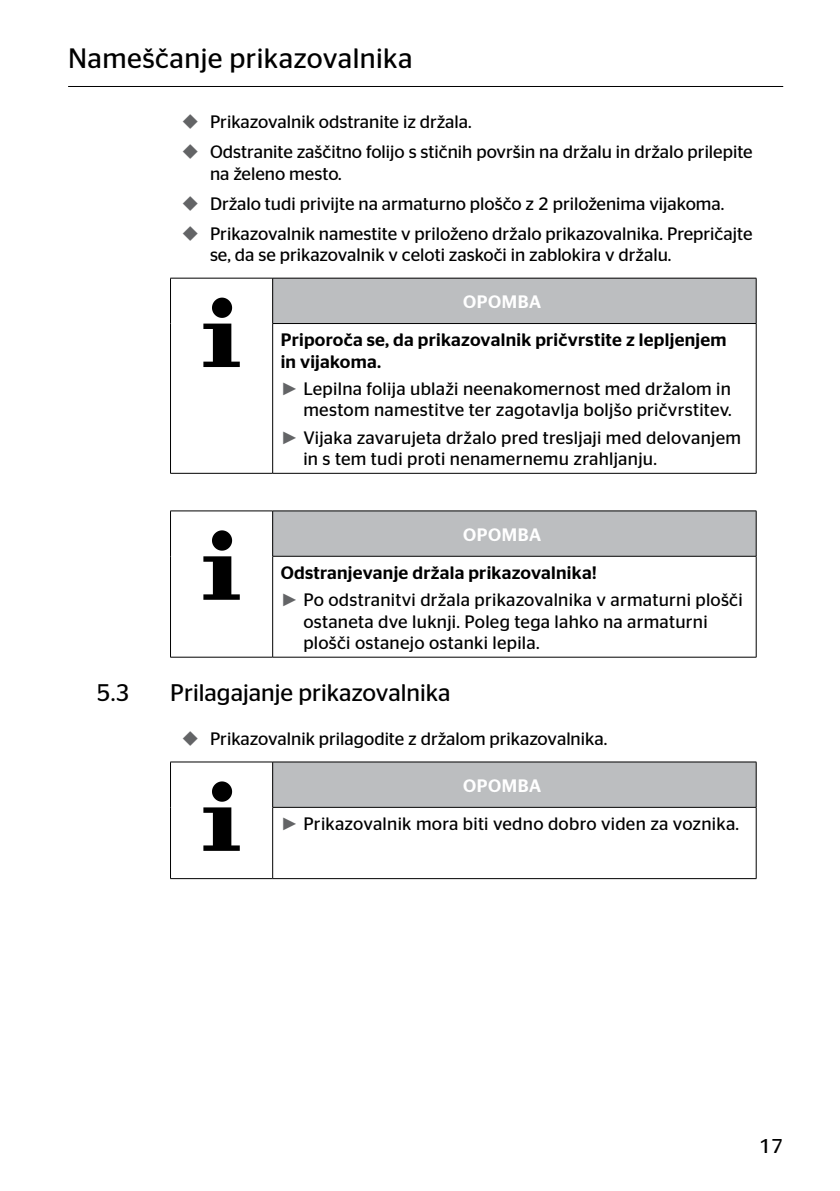
<style>
.page{position:relative;width:840px;height:1191px;background:#fff}
.page>*{position:absolute;margin:0;border:0;box-sizing:border-box;transform-origin:0 0}
.t1{font:28px "Continental Stag Sans";letter-spacing:.015em;color:#000}
.t2{font:24px "Continental Stag Sans";color:#000}
.t3{font:20px "Continental Stag Sans";color:#000}
.t4{font:18px/30px "Continental Stag Sans";color:#000}
.t5{font:500 18px/21.6px "Continental Stag Sans";letter-spacing:.015em;color:#000}
.t6{font:500 18px "Continental Stag Sans";letter-spacing:.035em;color:#fff}
.s1{font-family:"Arial";color:#636466}
.s2{font-weight:500}
.s3{font-weight:500;color:#fff}
</style>
<div class="page">
<hr style="left:68px;top:86px;width:714px;height:1px;background:#000">
<div style="left:272px;top:278px;width:483px;height:45px;background:#bcbec0"></div>
<hr style="left:170px;top:473px;width:102px;height:1px;background:#000">
<hr style="left:170px;top:278px;width:102px;height:1px;background:#000">
<hr style="left:170px;top:278px;width:1px;height:45px;background:#000">
<hr style="left:170px;top:323px;width:1px;height:150px;background:#000">
<hr style="left:272px;top:324px;width:1px;height:149px;background:#000">
<hr style="left:755px;top:324px;width:1px;height:149px;background:#000">
<hr style="left:272px;top:473px;width:484px;height:1px;background:#000">
<hr style="left:272px;top:278px;width:484px;height:1px;background:#000">
<hr style="left:272px;top:278px;width:1px;height:45px;background:#000">
<hr style="left:755px;top:278px;width:1px;height:45px;background:#000">
<hr style="left:272px;top:323px;width:484px;height:1px;background:#000">
<svg style="left:203px;top:298px;width:37px;height:69px"></svg>
<div style="left:272px;top:511px;width:483px;height:45px;background:#bcbec0"></div>
<hr style="left:170px;top:657px;width:102px;height:1px;background:#000">
<hr style="left:170px;top:510px;width:102px;height:1px;background:#000">
<hr style="left:170px;top:511px;width:1px;height:45px;background:#000">
<hr style="left:170px;top:556px;width:1px;height:101px;background:#000">
<hr style="left:272px;top:556px;width:1px;height:101px;background:#000">
<hr style="left:755px;top:556px;width:1px;height:101px;background:#000">
<hr style="left:272px;top:657px;width:484px;height:1px;background:#000">
<hr style="left:272px;top:510px;width:484px;height:1px;background:#000">
<hr style="left:272px;top:511px;width:1px;height:45px;background:#000">
<hr style="left:755px;top:511px;width:1px;height:45px;background:#000">
<hr style="left:272px;top:556px;width:484px;height:1px;background:#000">
<svg style="left:212px;top:530px;width:20px;height:20px"></svg>
<svg style="left:203px;top:556px;width:37px;height:44px"></svg>
<div style="left:272px;top:762px;width:483px;height:45px;background:#bcbec0"></div>
<hr style="left:170px;top:878px;width:102px;height:1px;background:#000">
<hr style="left:170px;top:761px;width:102px;height:1px;background:#000">
<hr style="left:170px;top:762px;width:1px;height:45px;background:#000">
<hr style="left:170px;top:807px;width:1px;height:71px;background:#000">
<hr style="left:272px;top:807px;width:1px;height:71px;background:#000">
<hr style="left:755px;top:807px;width:1px;height:71px;background:#000">
<hr style="left:272px;top:878px;width:484px;height:1px;background:#000">
<hr style="left:272px;top:761px;width:484px;height:1px;background:#000">
<hr style="left:272px;top:762px;width:1px;height:45px;background:#000">
<hr style="left:755px;top:762px;width:1px;height:45px;background:#000">
<hr style="left:272px;top:807px;width:484px;height:1px;background:#000">
<svg style="left:212px;top:781px;width:20px;height:20px"></svg>
<svg style="left:203px;top:807px;width:37px;height:44px"></svg>
<h1 class="t1" style="left:68px;top:42px;width:346px">Nameščanje prikazovalnika</h1>
<p class="t4" style="left:210px;top:106px;width:544px">Prikazovalnik odstranite iz držala.<br>Odstranite zaščitno folijo s stičnih površin na držalu in držalo prilepite</p>
<p class="t4" style="left:210px;top:158px;width:543px">na želeno mesto.<br>Držalo tudi privijte na armaturno ploščo z 2 priloženima vijakoma.<br>Prikazovalnik namestite v priloženo držalo prikazovalnika. Prepričajte</p>
<p class="t4" style="left:210px;top:240px;width:463px">se, da se prikazovalnik v celoti zaskoči in zablokira v držalu.</p>
<p class="t6" style="left:462px;top:291px;width:80px">OPOMBA</p>
<p class="t5" style="left:280px;top:329px;width:447px">Priporoča se, da prikazovalnik pričvrstite z lepljenjem in vijakoma.</p>
<p class="t4" style="left:280px;top:377px;width:452px;line-height:21.6px;text-align:right"><span class="s1">►</span> Lepilna folija ublaži neenakomernost med držalom in mestom namestitve ter zagotavlja boljšo pričvrstitev.</p>
<p class="t4" style="left:303px;top:426px;width:439px;line-height:21.6px;text-indent:-23px"><span class="s1">►</span> Vijaka zavarujeta držalo pred tresljaji med delovanjem in s tem tudi proti nenamernemu zrahljanju.</p>
<p class="t6" style="left:462px;top:524px;width:80px">OPOMBA</p>
<p class="t4" style="left:280px;top:558px;width:463px;line-height:27.2px"><span class="s2">Odstranjevanje držala prikazovalnika!<br></span><span class="s1">►</span> Po odstranitvi držala prikazovalnika v armaturni plošči</p>
<p class="t4" style="left:303px;top:610px;width:405px;line-height:21.6px">ostaneta dve luknji. Poleg tega lahko na armaturni plošči ostanejo ostanki lepila.</p>
<h2 class="t2" style="left:96px;top:679px;width:35px">5.3</h2>
<h2 class="t2" style="left:170px;top:679px;width:282px">Prilagajanje prikazovalnika</h2>
<p class="t4" style="left:210px;top:724px;width:398px">Prikazovalnik prilagodite z držalom prikazovalnika.</p>
<p class="t4" style="left:280px;top:766px;width:459px;line-height:37.8px;text-indent:182px"><span class="s3">OPOMBA<br></span><span class="s1">►</span> Prikazovalnik mora biti vedno dobro viden za voznika.</p>
<p class="t3" style="left:758px;top:1134px;width:25px">17</p>
</div>
